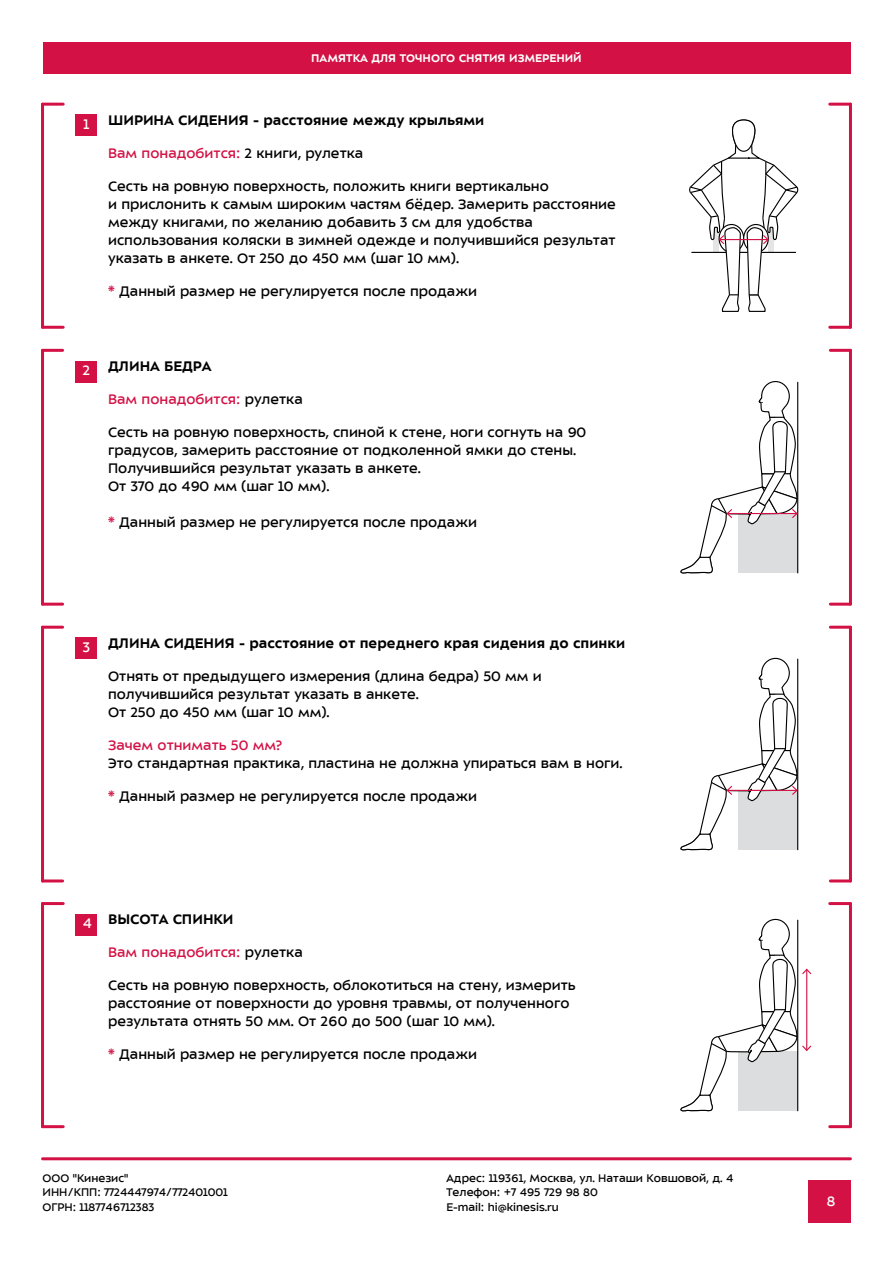
<style>
.page{position:relative;width:893px;height:1263px;background:#fff}
.page>*{position:absolute;margin:0;border:0;box-sizing:border-box;transform-origin:0 0}
.t1{font:15px/18px "ALS Sector";color:#000}
.t2{font:700 15px "ALS Sector";color:#000}
.t3{font:15px "ALS Sector";color:#d31144}
.t4{font:15px "ALS Sector";color:#fff}
.t5{font:12px/14.4px "ALS Sector";color:#000}
.t6{font:700 12px "ALS Sector";color:#fff}
.s1{color:#000}
.s2{font-weight:700;color:#d31144}
.s3{font-weight:400;color:#fff}
</style>
<div class="page">
<div style="left:808px;top:1180px;width:42px;height:42px;background:#d31144"></div>
<hr style="left:43px;top:1157px;width:807px;height:3px;background:#d31144">
<div style="left:43px;top:43px;width:807px;height:31px;background:#d31144"></div>
<div style="left:76px;top:115px;width:21px;height:21px;background:#d31144"></div>
<hr style="left:43px;top:103px;width:20px;height:3px;background:#d31144">
<hr style="left:41px;top:104px;width:3px;height:223px;background:#d31144">
<hr style="left:43px;top:326px;width:20px;height:3px;background:#d31144">
<hr style="left:830px;top:326px;width:20px;height:3px;background:#d31144">
<hr style="left:849px;top:104px;width:3px;height:223px;background:#d31144">
<hr style="left:830px;top:103px;width:20px;height:3px;background:#d31144">
<svg style="left:689px;top:119px;width:109px;height:193px"></svg>
<div style="left:76px;top:361px;width:21px;height:21px;background:#d31144"></div>
<hr style="left:43px;top:349px;width:20px;height:3px;background:#d31144">
<hr style="left:41px;top:350px;width:3px;height:254px;background:#d31144">
<hr style="left:43px;top:603px;width:20px;height:3px;background:#d31144">
<hr style="left:830px;top:603px;width:20px;height:3px;background:#d31144">
<hr style="left:849px;top:350px;width:3px;height:254px;background:#d31144">
<hr style="left:830px;top:349px;width:20px;height:3px;background:#d31144">
<svg style="left:680px;top:381px;width:118px;height:193px"></svg>
<div style="left:76px;top:638px;width:21px;height:21px;background:#d31144"></div>
<hr style="left:43px;top:626px;width:20px;height:3px;background:#d31144">
<hr style="left:41px;top:627px;width:3px;height:254px;background:#d31144">
<hr style="left:43px;top:879px;width:20px;height:3px;background:#d31144">
<hr style="left:830px;top:879px;width:20px;height:3px;background:#d31144">
<hr style="left:849px;top:627px;width:3px;height:254px;background:#d31144">
<hr style="left:830px;top:626px;width:20px;height:3px;background:#d31144">
<div style="left:76px;top:914px;width:21px;height:21px;background:#d31144"></div>
<hr style="left:43px;top:902px;width:20px;height:3px;background:#d31144">
<hr style="left:41px;top:903px;width:3px;height:224px;background:#d31144">
<hr style="left:43px;top:1125px;width:20px;height:3px;background:#d31144">
<hr style="left:830px;top:1125px;width:20px;height:3px;background:#d31144">
<hr style="left:849px;top:903px;width:3px;height:224px;background:#d31144">
<hr style="left:830px;top:902px;width:20px;height:3px;background:#d31144">
<svg style="left:680px;top:657px;width:131px;height:455px"></svg>
<p class="t6" style="left:311px;top:52px;width:272px">ПАМЯТКА ДЛЯ ТОЧНОГО СНЯТИЯ ИЗМЕРЕНИЙ</p>
<p class="t4" style="left:84px;top:116px;width:7px">1</p>
<p class="t2" style="left:108px;top:112px;width:378px">ШИРИНА СИДЕНИЯ - расстояние между крыльями</p>
<p class="t3" style="left:108px;top:145px;width:257px">Вам понадобится: <span class="s1">2 книги, рулетка</span></p>
<p class="t1" style="left:108px;top:177px;width:509px">Сесть на ровную поверхность, положить книги вертикально<br>и прислонить к самым широким частям бёдер. Замерить расстояние между книгами, по желанию добавить 3 см для удобства использования коляски в зимней одежде и получившийся результат указать в анкете. От 250 до 450 мм (шаг 10 мм).</p>
<p class="t1" style="left:108px;top:282px;width:370px"><span class="s2">*</span> Данный размер не регулируется после продажи</p>
<p class="t2" style="left:83px;top:359px;width:130px"><span class="s3">2</span> ДЛИНА БЕДРА</p>
<p class="t3" style="left:108px;top:392px;width:196px">Вам понадобится: <span class="s1">рулетка</span></p>
<p class="t1" style="left:108px;top:423px;width:480px">Сесть на ровную поверхность, спиной к стене, ноги согнуть на 90 градусов, замерить расстояние от подколенной ямки до стены.<br>Получившийся результат указать в анкете.<br>От 370 до 490 мм (шаг 10 мм).</p>
<p class="t1" style="left:108px;top:513px;width:370px"><span class="s2">*</span> Данный размер не регулируется после продажи</p>
<p class="t2" style="left:83px;top:635px;width:544px"><span class="s3">3</span> ДЛИНА СИДЕНИЯ - расстояние от переднего края сидения до спинки</p>
<p class="t1" style="left:108px;top:667px;width:435px">Отнять от предыдущего измерения (длина бедра) 50 мм и получившийся результат указать в анкете.<br>От 250 до 450 мм (шаг 10 мм).</p>
<p class="t3" style="left:108px;top:737px;width:175px">Зачем отнимать 50 мм?</p>
<p class="t1" style="left:108px;top:754px;width:516px">Это стандартная практика, пластина не должна упираться вам в ноги.</p>
<p class="t1" style="left:108px;top:787px;width:370px"><span class="s2">*</span> Данный размер не регулируется после продажи</p>
<p class="t2" style="left:83px;top:912px;width:152px"><span class="s3">4</span> ВЫСОТА СПИНКИ</p>
<p class="t3" style="left:108px;top:945px;width:196px">Вам понадобится: <span class="s1">рулетка</span></p>
<p class="t1" style="left:108px;top:976px;width:469px">Сесть на ровную поверхность, облокотиться на стену, измерить расстояние от поверхности до уровня травмы, от полученного результата отнять 50 мм. От 260 до 500 (шаг 10 мм).</p>
<p class="t1" style="left:108px;top:1045px;width:370px"><span class="s2">*</span> Данный размер не регулируется после продажи</p>
<p class="t5" style="left:43px;top:1171px;width:187px">ООО "Кинезис"<br>ИНН/КПП: 7724447974/772401001<br>ОГРН: 1187746712383</p>
<p class="t5" style="left:446px;top:1171px;width:288px">Адрес: 119361, Москва, ул. Наташи Ковшовой, д. 4<br>Телефон: +7 495 729 98 80<br>E-mail: hi@kinesis.ru</p>
<p class="t4" style="left:827px;top:1193px;width:10px">8</p>
</div>
